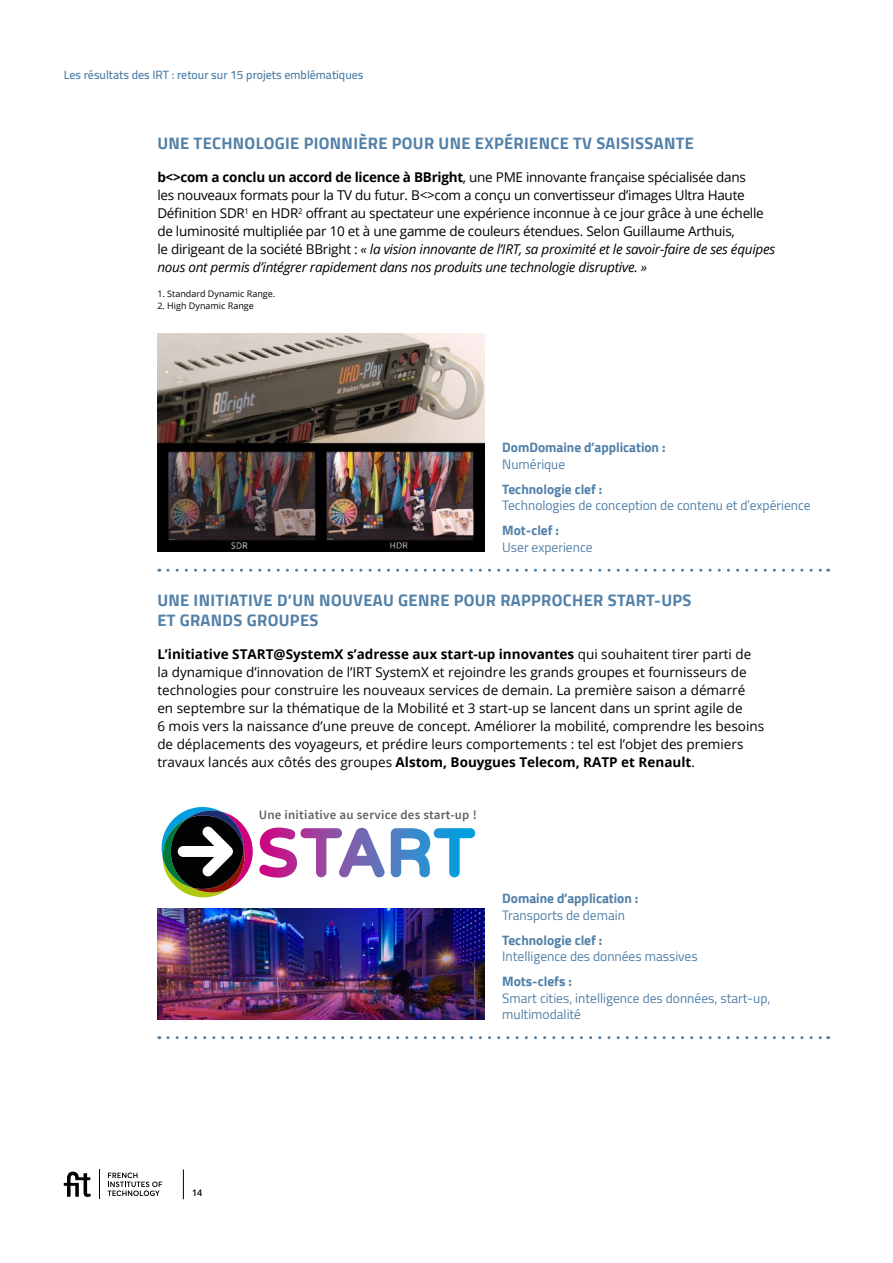
<style>
.page{position:relative;width:893px;height:1263px;background:#fff}
.page>*{position:absolute;margin:0;border:0;box-sizing:border-box;transform-origin:0 0}
.t1{font:700 16.5px/19.8px "Cairo";letter-spacing:.02em;color:#5180a8}
.t2{font:13.5px/18px "Open Sans";color:#000}
.t3{font:13.5px/18px "Open Sans";letter-spacing:-.02em;color:#000}
.t4{font:13.5px/16.5px "Cairo";color:#5180a8}
.t5{font:700 13.5px "Cairo";color:#5180a8}
.t6{font:600 12.9px "Source Sans Pro";letter-spacing:.02em;color:#616161}
.t7{font:600 12px "Cairo";color:#5180a8}
.t8{font:9px "Open Sans";color:#000}
.t9{font:600 9px "Open Sans";color:#000}
.s1{font-weight:700}
.s2{font-style:italic}
</style>
<div class="page">
<svg style="left:64px;top:1171px;width:27px;height:26px"></svg>
<hr style="left:99px;top:1169px;width:1px;height:30px;background:#000">
<svg style="left:108px;top:1172px;width:54px;height:24px"></svg>
<hr style="left:183px;top:1169px;width:1px;height:30px;background:#000">
<svg style="left:168px;top:569px;width:661px;height:3px"></svg>
<svg style="left:168px;top:1036px;width:661px;height:3px"></svg>
<img style="left:157px;top:334px;width:328px;height:218px">
<svg style="left:259px;top:827px;width:126px;height:51px"></svg>
<svg style="left:391px;top:828px;width:84px;height:49px"></svg>
<svg style="left:162px;top:807px;width:91px;height:90px"></svg>
<img style="left:157px;top:909px;width:328px;height:110px">
<p class="t7" style="left:64px;top:68px;width:301px">Les résultats des IRT : retour sur 15 projets emblématiques</p>
<p class="t1" style="left:157px;top:133px;width:538px">UNE TECHNOLOGIE PIONNIÈRE POUR UNE EXPÉRIENCE TV SAISISSANTE</p>
<p class="t3" style="left:157px;top:168px;width:619px"><span class="s1">b&lt;&gt;com a conclu un accord de licence à BBright</span>, une PME innovante française spécialisée dans<br>les nouveaux formats pour la TV du futur. B&lt;&gt;com a conçu un convertisseur d’images Ultra Haute Définition SDR<sup>1</sup> en HDR<sup>2</sup> offrant au spectateur une expérience inconnue à ce jour grâce à une échelle de luminosité multipliée par 10 et à une gamme de couleurs étendues. Selon Guillaume Arthuis,<br>le dirigeant de la société BBright : <span class="s2">« la vision innovante de l’IRT, sa proximité et le savoir-faire de ses équipes nous ont permis d’intégrer rapidement dans nos produits une technologie disruptive. »</span></p>
<p class="t8" style="left:157px;top:287px;width:119px">1. Standard Dynamic Range.</p>
<p class="t8" style="left:157px;top:299px;width:98px">2. High Dynamic Range</p>
<p class="t5" style="left:502px;top:440px;width:165px">DomDomaine d’application :</p>
<p class="t4" style="left:502px;top:456px;width:65px">Numérique</p>
<p class="t5" style="left:502px;top:481px;width:102px">Technologie clef :</p>
<p class="t4" style="left:502px;top:497px;width:310px">Technologies de conception de contenu et d’expérience</p>
<p class="t5" style="left:502px;top:523px;width:58px">Mot-clef :</p>
<p class="t4" style="left:502px;top:539px;width:92px">User experience</p>
<p class="t1" style="left:157px;top:591px;width:536px">UNE INITIATIVE D’UN NOUVEAU GENRE POUR RAPPROCHER START-UPS<br>ET GRANDS GROUPES</p>
<p class="t2" style="left:157px;top:645px;width:608px"><span class="s1">L’initiative START@SystemX s’adresse aux start-up innovantes</span> qui souhaitent tirer parti de la dynamique d’innovation de l’IRT SystemX et rejoindre les grands groupes et fournisseurs de technologies pour construire les nouveaux services de demain. La première saison a démarré en septembre sur la thématique de la Mobilité et 3 start-up se lancent dans un sprint agile de<br>6 mois vers la naissance d’une preuve de concept. Améliorer la mobilité, comprendre les besoins de déplacements des voyageurs, et prédire leurs comportements : tel est l’objet des premiers travaux lancés aux côtés des groupes <span class="s1">Alstom, Bouygues Telecom, RATP et Renault</span>.</p>
<p class="t6" style="left:259px;top:807px;width:220px">Une initiative au service des start-up !</p>
<p class="t9" style="left:192px;top:1186px;width:12px">14</p>
<p class="t5" style="left:502px;top:891px;width:138px">Domaine d’application :</p>
<p class="t4" style="left:502px;top:907px;width:124px">Transports de demain</p>
<p class="t5" style="left:502px;top:932px;width:102px">Technologie clef :</p>
<p class="t4" style="left:502px;top:948px;width:197px">Intelligence des données massives</p>
<p class="t5" style="left:502px;top:974px;width:71px">Mots-clefs :</p>
<p class="t4" style="left:502px;top:990px;width:270px">Smart cities, intelligence des données, start-up, multimodalité</p>
</div>
